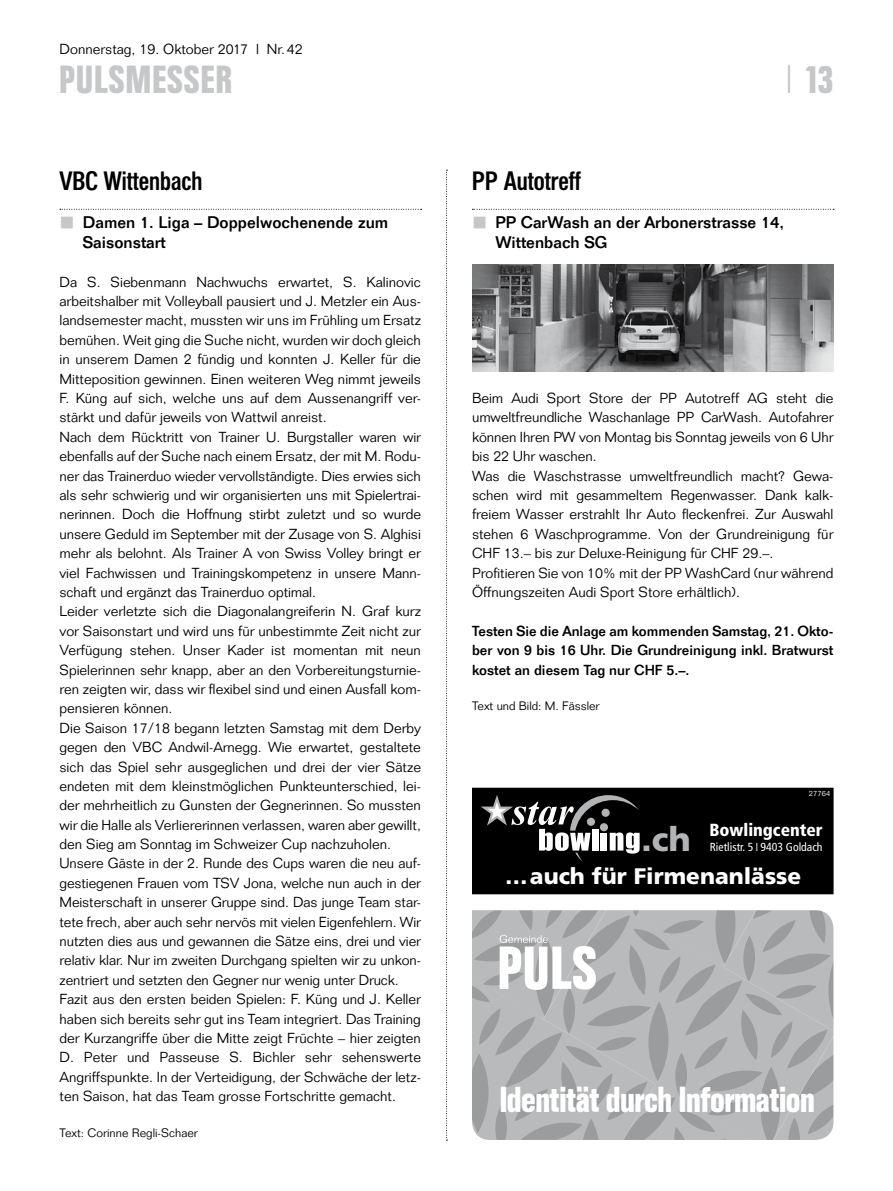
<style>
.page{position:relative;width:893px;height:1191px;background:#fff}
.page>*{position:absolute;margin:0;border:0;box-sizing:border-box;transform-origin:0 0}
.t1{font:108px "Minion Pro";color:#000}
.t2{font:700 39px "Folio Condensed BQ";letter-spacing:.03em;color:#c6c7c8}
.t3{font:700 36px "Folio Condensed BQ";color:#fff}
.t4{font:500 26.25px "Folio Condensed BQ";color:#000}
.t5{font:900 22.5px "Frutiger LT";color:#fff}
.t6{font:900 condensed 17.55px "Frutiger LT";color:#fff}
.t7{font:500 16.5px/19.4px "Folio";color:#000}
.t8{font:300 14.25px/19.4px "Folio";color:#000}
.t9{font:500 14.25px/19.4px "Folio";color:#000;text-align:justify}
.t10{font:300 12px "Folio";color:#000}
.t11{font:condensed 11.7px "Frutiger LT";color:#fff}
.t12{font:300 7.5px "Folio";letter-spacing:.02em;color:#fff}
.s1{font-family:"Folio";font-weight:300}
.s2{font-stretch:normal;font-size:33.45px;color:#b1b3b4}
</style>
<div class="page">
<svg style="left:446px;top:170px;width:1px;height:970px"></svg>
<svg style="left:60px;top:209px;width:362px;height:1px"></svg>
<div style="left:472px;top:788px;width:361px;height:105px;background:#000"></div>
<svg style="left:481px;top:795px;width:159px;height:67px"></svg>
<div style="left:587px;top:817px;width:8px;height:9px;background:#b1b3b4;border-radius:50%"></div>
<div style="left:602px;top:808px;width:8px;height:9px;background:#b1b3b4;border-radius:50%"></div>
<div style="left:600px;top:823px;width:8px;height:8px;background:#b1b3b4;border-radius:50%"></div>
<div style="left:472px;top:788px;width:361px;height:106px;border:1px solid #000"></div>
<svg style="left:472px;top:209px;width:362px;height:1px"></svg>
<img style="left:472px;top:265px;width:361px;height:106px">
<svg style="left:472px;top:910px;width:361px;height:230px;background:#afb0b1"></svg>
<svg style="left:500px;top:934px;width:96px;height:56px"></svg>
<p class="t8" style="left:60px;top:39px;width:245px">Donnerstag, 19. Oktober 2017 l Nr.42</p>
<h2 class="t2" style="left:60px;top:58px;width:174px">PULSMESSER</h2>
<h2 class="t2" style="left:785px;top:58px;width:50px"><span class="s1">|</span> 13</h2>
<h3 class="t4" style="left:60px;top:166px;width:144px">VBC Wittenbach</h3>
<p class="t7" style="left:83px;top:213px;width:307px">Damen 1. Liga – Doppelwochenende zum<br>Saisonstart</p>
<p class="t8" style="left:60px;top:272px;width:363px">Da S. Siebenmann Nachwuchs erwartet, S. Kalinovic arbeitshalber mit Volleyball pausiert und J. Metzler ein Aus&shy;landsemester macht, mussten wir uns im Frühling um Ersatz bemühen. Weit ging die Suche nicht, wurden wir doch gleich in unserem Damen 2 fündig und konnten J. Keller für die Mitteposition gewinnen. Einen weiteren Weg nimmt jeweils F. Küng auf sich, welche uns auf dem Aussenangriff ver&shy;stärkt und dafür jeweils von Wattwil anreist.<br>Nach dem Rücktritt von Trainer U. Burgstaller waren wir ebenfalls auf der Suche nach einem Ersatz, der mit M. Rodu&shy;ner das Trainerduo wieder vervollständigte. Dies erwies sich als sehr schwierig und wir organisierten uns mit Spielertrai&shy;nerinnen. Doch die Hoffnung stirbt zuletzt und so wurde unsere Geduld im September mit der Zusage von S. Alghisi mehr als belohnt. Als Trainer A von Swiss Volley bringt er viel Fachwissen und Trainingskompetenz in unsere Mann&shy;schaft und ergänzt das Trainerduo optimal.<br>Leider verletzte sich die Diagonalangreiferin N. Graf kurz vor Saisonstart und wird uns für unbestimmte Zeit nicht zur Verfügung stehen. Unser Kader ist momentan mit neun Spielerinnen sehr knapp, aber an den Vorbereitungsturnie&shy;ren zeigten wir, dass wir flexibel sind und einen Ausfall kom&shy;pensieren können.<br>Die Saison 17/18 begann letzten Samstag mit dem Derby gegen den VBC Andwil-Arnegg. Wie erwartet, gestaltete sich das Spiel sehr ausgeglichen und drei der vier Sätze endeten mit dem kleinstmöglichen Punkteunterschied, lei&shy;der mehrheitlich zu Gunsten der Gegnerinnen. So mussten wir die Halle als Verliererinnen verlassen, waren aber gewillt, den Sieg am Sonntag im Schweizer Cup nachzuholen.<br>Unsere Gäste in der 2. Runde des Cups waren die neu auf&shy;gestiegenen Frauen vom TSV Jona, welche nun auch in der Meisterschaft in unserer Gruppe sind. Das junge Team star&shy;tete frech, aber auch sehr nervös mit vielen Eigenfehlern. Wir nutzten dies aus und gewannen die Sätze eins, drei und vier relativ klar. Nur im zweiten Durchgang spielten wir zu unkon&shy;zentriert und setzten den Gegner nur wenig unter Druck.<br>Fazit aus den ersten beiden Spielen: F. Küng und J. Keller haben sich bereits sehr gut ins Team integriert. Das Training der Kurzangriffe über die Mitte zeigt Früchte – hier zeigten D. Peter und Passeuse S. Bichler sehr sehenswerte Angriffspunkte. In der Verteidigung, der Schwäche der letz&shy;ten Saison, hat das Team grosse Fortschritte gemacht.</p>
<p class="t10" style="left:60px;top:1125px;width:140px">Text: Corinne Regli-Schaer</p>
<h3 class="t4" style="left:472px;top:166px;width:110px">PP Autotreff</h3>
<p class="t7" style="left:495px;top:213px;width:290px">PP CarWash an der Arbonerstrasse 14,<br>Wittenbach SG</p>
<p class="t8" style="left:472px;top:388px;width:363px">Beim Audi Sport Store der PP Autotreff AG steht die umweltfreundliche Waschanlage PP CarWash. Autofahrer können Ihren PW von Montag bis Sonntag jeweils von 6 Uhr bis 22 Uhr waschen.<br>Was die Waschstrasse umweltfreundlich macht? Gewa&shy;schen wird mit gesammeltem Regenwasser. Dank kalk&shy;freiem Wasser erstrahlt Ihr Auto fleckenfrei. Zur Auswahl stehen 6 Waschprogramme. Von der Grundreinigung für CHF 13.– bis zur Deluxe-Reinigung für CHF 29.–.<br>Profitieren Sie von 10% mit der PP WashCard (nur während Öffnungszeiten Audi Sport Store erhältlich).</p>
<p class="t9" style="left:472px;top:621px;width:363px">Testen Sie die Anlage am kommenden Samstag, 21. Okto&shy;ber von 9 bis 16 Uhr. Die Grundreinigung inkl. Bratwurst kostet an diesem Tag nur CHF 5.–.</p>
<p class="t10" style="left:472px;top:699px;width:129px">Text und Bild: M. Fässler</p>
<h1 class="t1" style="left:459px;top:668px;width:65px">B</h1>
<p class="t12" style="left:809px;top:789px;width:23px">27764</p>
<p class="t6" style="left:641px;top:819px;width:183px"><span class="s2">.ch</span> Bowlingcenter</p>
<p class="t11" style="left:710px;top:840px;width:114px">Rietlistr. 5 ❘ 9403 Goldach</p>
<h3 class="t5" style="left:505px;top:862px;width:298px">…auch für Firmenanlässe</h3>
<h3 class="t3" style="left:500px;top:1080px;width:316px">Identität durch Information</h3>
</div>
